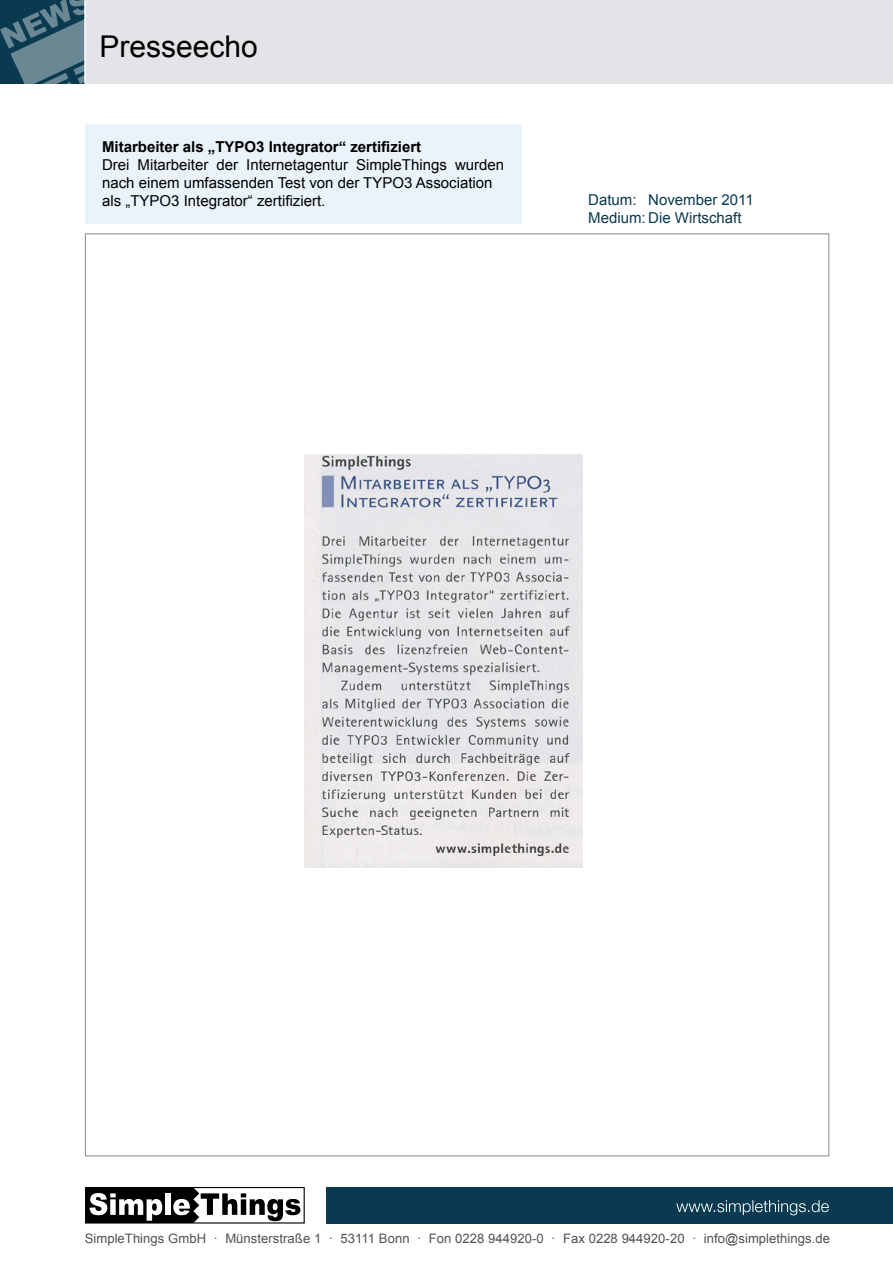
<style>
.page{position:relative;width:893px;height:1263px;background:#fff}
.page>*{position:absolute;margin:0;border:0;box-sizing:border-box;transform-origin:0 0}
.t1{font:30px "Arial";color:#000}
.t2{font:15px/18px "Arial";color:#000}
.t3{font:700 15px "Arial";color:#000}
.t4{font:15px/18px "Arial";color:#093a4f}
.t5{font:13.05px "Arial";letter-spacing:.005em;color:#515054}
</style>
<div class="page">
<div style="left:85px;top:0;width:808px;height:84px;background:#e4e4e8"></div>
<svg style="left:86px;top:1187px;width:214px;height:36px"></svg>
<div style="left:326px;top:1187px;width:567px;height:36px;background:#093a4f"></div>
<svg style="left:676px;top:1200px;width:153px;height:15px"></svg>
<svg style="left:0;top:0;width:84px;height:84px;background:#406676"></svg>
<hr style="left:84px;top:0;width:2px;height:84px;background:#fff">
<img style="left:305px;top:454px;width:278px;height:413px">
<div style="left:85px;top:124px;width:436px;height:99px;background:#eaf3f9"></div>
<h1 class="t1" style="left:99px;top:27px;width:160px">Presseecho</h1>
<p class="t3" style="left:102px;top:137px;width:321px">Mitarbeiter als „TYPO3 Integrator“ zertifiziert</p>
<p class="t2" style="left:102px;top:156px;width:404px">Drei Mitarbeiter der Internetagentur SimpleThings wurden nach einem umfassenden Test von der TYPO3 Association als „TYPO3 Integrator“ zertifiziert.</p>
<p class="t4" style="left:588px;top:191px;width:167px">Datum: November 2011<br>Medium: Die Wirtschaft</p>
<p class="t5" style="left:85px;top:1229px;width:747px">SimpleThings GmbH · Münsterstraße 1 · 53111 Bonn · Fon 0228 944920-0 · Fax 0228 944920-20 · info@simplethings.de</p>
</div>
